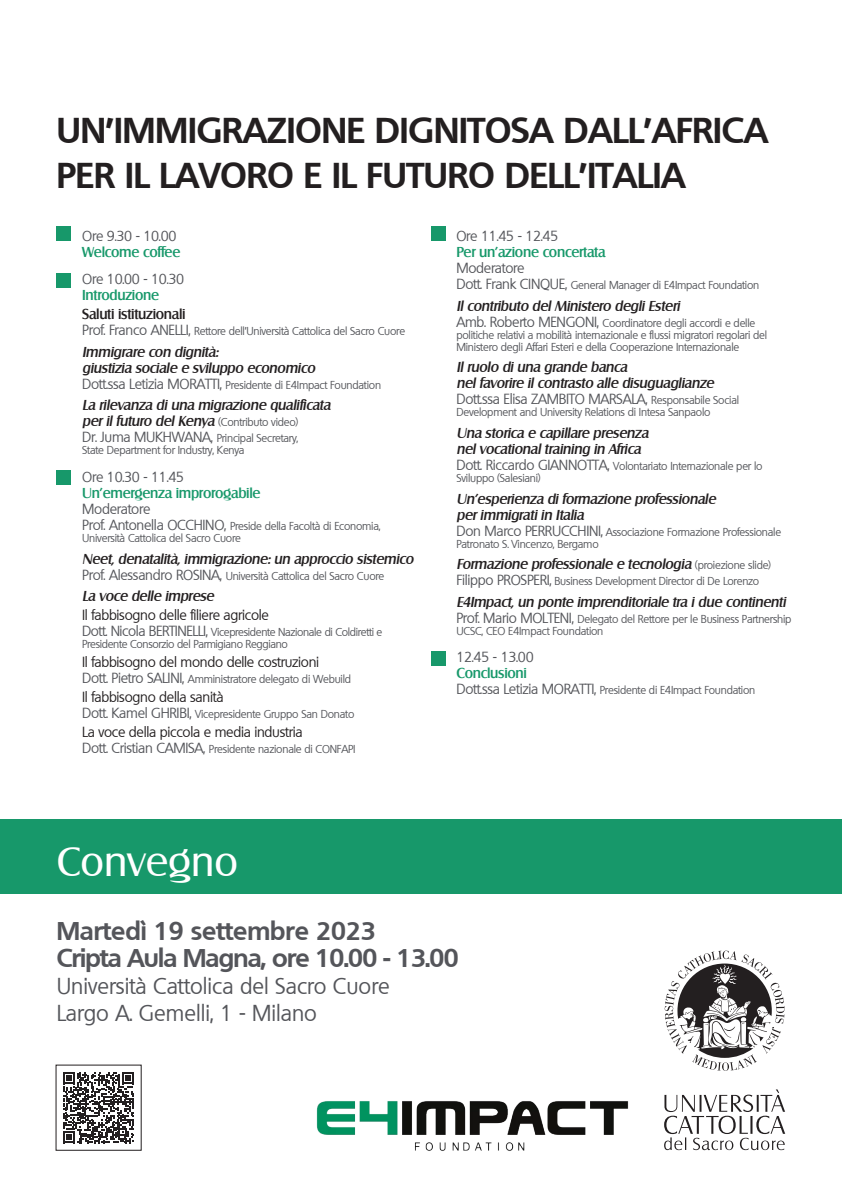
<style>
.page{position:relative;width:842px;height:1191px;background:#fff}
.page>*{position:absolute;margin:0;border:0;box-sizing:border-box;transform-origin:0 0}
.Evento{font:40px "Salzburg";color:#fff}
.Sottotitolo{font:700 35px "Quebec";color:#231f20}
.Data{font:700 25px "Quebec";letter-spacing:-.015em;color:#54555a}
.Luogo{font:22px "Quebec";color:#54555a}
.Titolo_3{font:italic 500 14px "Salzburg";letter-spacing:-.02em;color:#231f20}
.Titolo_3-2{font:14px "Quebec";letter-spacing:-.02em;color:#54555a}
.Titolo_3-3{font:14px "Quebec";letter-spacing:-.02em;color:#231f20}
.Titolo_3-4{font:500 14px "Salzburg";letter-spacing:-.02em;color:#17986a}
.Titolo_3-5{font:500 14px "Salzburg";letter-spacing:-.02em;color:#231f20}
.Titolo_3-6{font:11px/12px "Quebec";letter-spacing:-.02em;color:#54555a}
.s1{font-size:14px}
.s2{font-family:"Quebec";font-weight:400;font-style:normal;font-size:11px;color:#54555a}
.s3{font-size:11px}
</style>
<div class="page">
<div style="left:0;top:819px;width:842px;height:75px;background:#17986a"></div>
<svg style="left:665px;top:950px;width:119px;height:121px"></svg>
<svg style="left:664px;top:1089px;width:121px;height:61px"></svg>
<img style="left:316px;top:1101px;width:312px;height:50px">
<div style="left:57px;top:227px;width:14px;height:14px;background:#17986a"></div>
<div style="left:431px;top:227px;width:14px;height:14px;background:#17986a"></div>
<div style="left:57px;top:273px;width:14px;height:14px;background:#17986a"></div>
<div style="left:57px;top:470px;width:14px;height:14px;background:#17986a"></div>
<div style="left:431px;top:651px;width:14px;height:15px;background:#17986a"></div>
<svg style="left:63px;top:1072px;width:71px;height:71px"></svg>
<p class="Sottotitolo" style="left:57px;top:108px;width:713px">UN’IMMIGRAZIONE DIGNITOSA DALL’AFRICA</p>
<p class="Sottotitolo" style="left:57px;top:153px;width:630px">PER IL LAVORO E IL FUTURO DELL’ITALIA</p>
<p class="Titolo_3-2" style="left:82px;top:227px;width:96px">Ore 9.30 - 10.00</p>
<p class="Titolo_3-4" style="left:82px;top:243px;width:100px">Welcome coffee</p>
<p class="Titolo_3-2" style="left:82px;top:270px;width:103px">Ore 10.00 - 10.30</p>
<p class="Titolo_3-4" style="left:82px;top:287px;width:79px">Introduzione</p>
<p class="Titolo_3-5" style="left:82px;top:306px;width:105px">Saluti istituzionali</p>
<p class="Titolo_3-6" style="left:82px;top:325px;width:324px"><span class="s1">Prof. Franco ANELLI,</span> Rettore dell’Università Cattolica del Sacro Cuore</p>
<p class="Titolo_3" style="left:82px;top:343px;width:138px">Immigrare con dignità:</p>
<p class="Titolo_3" style="left:82px;top:359px;width:234px">giustizia sociale e sviluppo economico</p>
<p class="Titolo_3-6" style="left:82px;top:379px;width:300px"><span class="s1">Dott.ssa Letizia MORATTI,</span> Presidente di E4Impact Foundation</p>
<p class="Titolo_3" style="left:82px;top:397px;width:250px">La rilevanza di una migrazione qualificata</p>
<p class="Titolo_3" style="left:82px;top:413px;width:218px">per il futuro del Kenya <span class="s2">(Contributo video)</span></p>
<p class="Titolo_3-6" style="left:82px;top:432px;width:218px"><span class="s1">Dr. Juma MUKHWANA,</span> Principal Secretary,</p>
<p class="Titolo_3-6" style="left:82px;top:444px;width:164px">State Department for Industry, Kenya</p>
<p class="Titolo_3-2" style="left:82px;top:468px;width:103px">Ore 10.30 - 11.45</p>
<p class="Titolo_3-4" style="left:82px;top:484px;width:180px">Un’emergenza improrogabile</p>
<p class="Titolo_3-2" style="left:82px;top:500px;width:70px">Moderatore</p>
<p class="Titolo_3-6" style="left:82px;top:520px;width:300px"><span class="s1">Prof. Antonella OCCHINO,</span> Preside della Facoltà di Economia,</p>
<p class="Titolo_3-6" style="left:82px;top:532px;width:160px">Università Cattolica del Sacro Cuore</p>
<p class="Titolo_3" style="left:82px;top:550px;width:333px">Neet, denatalità, immigrazione: un approccio sistemico</p>
<p class="Titolo_3-6" style="left:82px;top:569px;width:304px"><span class="s1">Prof. Alessandro ROSINA,</span> Università Cattolica del Sacro Cuore</p>
<p class="Titolo_3" style="left:82px;top:588px;width:133px">La voce delle imprese</p>
<p class="Titolo_3-3" style="left:82px;top:606px;width:188px">Il fabbisogno delle filiere agricole</p>
<p class="Titolo_3-6" style="left:82px;top:626px;width:302px"><span class="s1">Dott. Nicola BERTINELLI,</span> Vicepresidente Nazionale di Coldiretti e<br>Presidente Consorzio del Parmigiano Reggiano</p>
<p class="Titolo_3-3" style="left:82px;top:653px;width:239px">Il fabbisogno del mondo delle costruzioni</p>
<p class="Titolo_3-6" style="left:82px;top:673px;width:270px"><span class="s1">Dott. Pietro SALINI,</span> Amministratore delegato di Webuild</p>
<p class="Titolo_3-3" style="left:82px;top:687px;width:143px">Il fabbisogno della sanità</p>
<p class="Titolo_3-6" style="left:82px;top:707px;width:274px"><span class="s1">Dott. Kamel GHRIBI,</span> Vicepresidente Gruppo San Donato</p>
<p class="Titolo_3-3" style="left:82px;top:722px;width:222px">La voce della piccola e media industria</p>
<p class="Titolo_3-6" style="left:82px;top:742px;width:275px"><span class="s1">Dott. Cristian CAMISA,</span> Presidente nazionale di CONFAPI</p>
<p class="Titolo_3-2" style="left:456px;top:227px;width:103px">Ore 11.45 - 12.45</p>
<p class="Titolo_3-4" style="left:456px;top:243px;width:151px">Per un’azione concertata</p>
<p class="Titolo_3-2" style="left:456px;top:259px;width:70px">Moderatore</p>
<p class="Titolo_3-6" style="left:456px;top:279px;width:304px"><span class="s1">Dott. Frank CINQUE,</span> General Manager di E4Impact Foundation</p>
<p class="Titolo_3" style="left:456px;top:297px;width:225px">Il contributo del Ministero degli Esteri</p>
<p class="Titolo_3-6" style="left:456px;top:316px;width:312px"><span class="s1">Amb. Roberto MENGONI,</span> Coordinatore degli accordi e delle politiche relativi a mobilità internazionale e flussi migratori regolari del<br>Ministero degli Affari Esteri e della Cooperazione Internazionale</p>
<p class="Titolo_3" style="left:456px;top:359px;width:172px">Il ruolo di una grande banca</p>
<p class="Titolo_3" style="left:456px;top:375px;width:259px">nel favorire il contrasto alle disuguaglianze</p>
<p class="Titolo_3-2" style="left:456px;top:390px;width:284px">Dott.ssa Elisa ZAMBITO MARSALA, <span class="s3">Responsabile Social</span></p>
<p class="Titolo_3-6" style="left:456px;top:406px;width:256px">Development and University Relations di Intesa Sanpaolo</p>
<p class="Titolo_3" style="left:456px;top:424px;width:194px">Una storica e capillare presenza</p>
<p class="Titolo_3" style="left:456px;top:440px;width:186px">nel vocational training in Africa</p>
<p class="Titolo_3-6" style="left:456px;top:460px;width:308px"><span class="s1">Dott. Riccardo GIANNOTTA,</span> Volontariato Internazionale per lo<br>Sviluppo (Salesiani)</p>
<p class="Titolo_3" style="left:456px;top:490px;width:261px">Un’esperienza di formazione professionale</p>
<p class="Titolo_3" style="left:456px;top:506px;width:129px">per immigrati in Italia</p>
<p class="Titolo_3-6" style="left:456px;top:525px;width:326px"><span class="s1">Don Marco PERRUCCHINI,</span> Associazione Formazione Professionale</p>
<p class="Titolo_3-6" style="left:456px;top:537px;width:144px">Patronato S. Vincenzo, Bergamo</p>
<p class="Titolo_3" style="left:456px;top:556px;width:316px">Formazione professionale e tecnologia <span class="s2">(proiezione slide)</span></p>
<p class="Titolo_3-6" style="left:456px;top:575px;width:304px"><span class="s1">Filippo PROSPERI,</span> Business Development Director di De Lorenzo</p>
<p class="Titolo_3" style="left:456px;top:593px;width:331px">E4Impact, un ponte imprenditoriale tra i due continenti</p>
<p class="Titolo_3-6" style="left:456px;top:613px;width:337px"><span class="s1">Prof. Mario MOLTENI,</span> Delegato del Rettore per le Business Partnership<br>UCSC, CEO E4Impact Foundation</p>
<p class="Titolo_3-2" style="left:456px;top:648px;width:79px">12.45 - 13.00</p>
<p class="Titolo_3-4" style="left:456px;top:665px;width:72px">Conclusioni</p>
<p class="Titolo_3-6" style="left:456px;top:684px;width:300px"><span class="s1">Dott.ssa Letizia MORATTI,</span> Presidente di E4Impact Foundation</p>
<p class="Evento" style="left:57px;top:837px;width:183px">Convegno</p>
<p class="Data" style="left:57px;top:914px;width:320px">Martedì 19 settembre 2023</p>
<p class="Data" style="left:57px;top:941px;width:403px">Cripta Aula Magna, ore 10.00 - 13.00</p>
<p class="Luogo" style="left:57px;top:972px;width:334px">Università Cattolica del Sacro Cuore</p>
<p class="Luogo" style="left:57px;top:999px;width:262px">Largo A. Gemelli, 1 - Milano</p>
</div>
